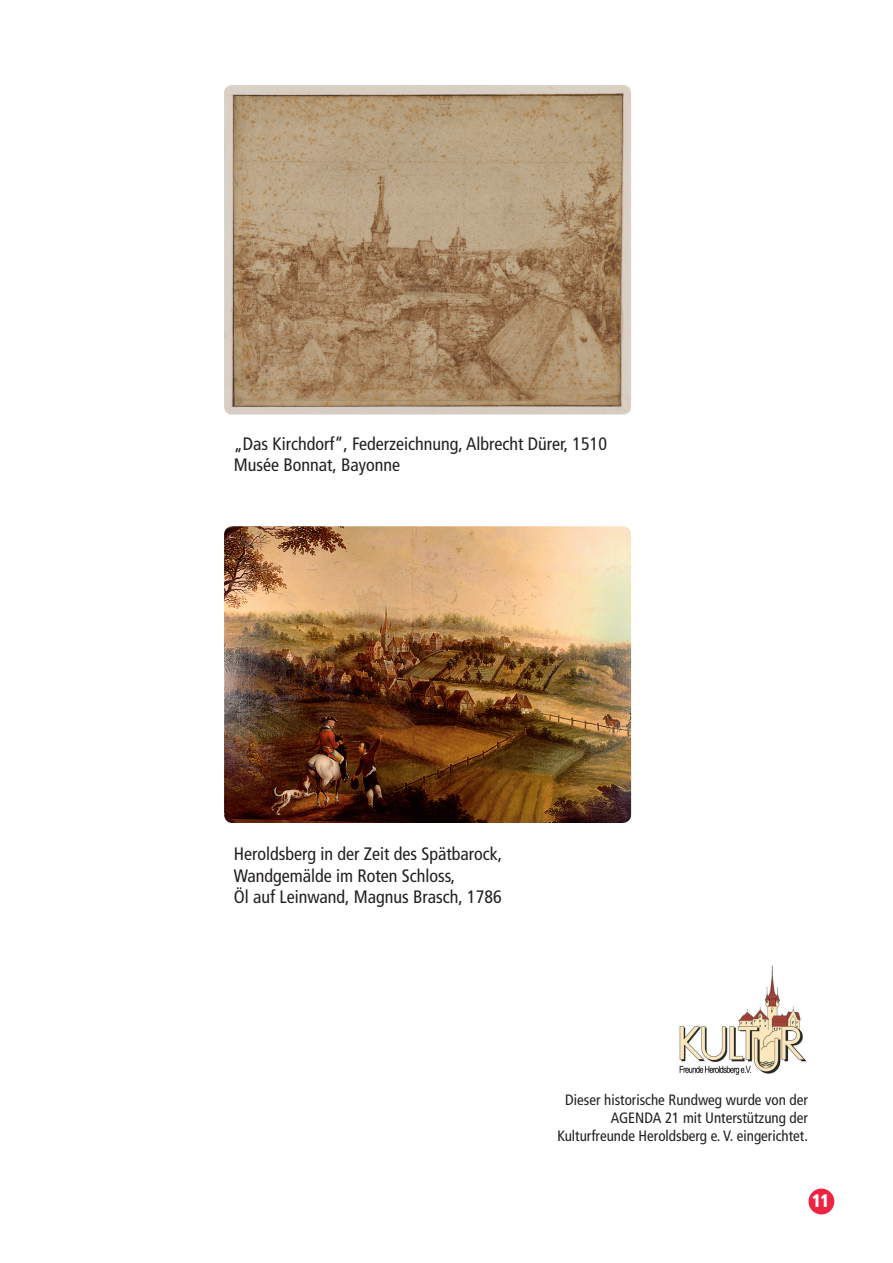
<style>
.page{position:relative;width:893px;height:1263px;background:#fff}
.page>*{position:absolute;margin:0;border:0;box-sizing:border-box;transform-origin:0 0}
.t1{font:condensed 18px/21.6px "Frutiger LT";color:#231f20}
.t2{font:900 condensed 18px "Frutiger LT";color:#fff}
.t3{font:condensed 15px/18px "Frutiger LT";color:#231f20;text-align:right}
</style>
<div class="page">
<div style="left:808px;top:1188px;width:26px;height:26px;background:#ed2542;border-radius:50%"></div>
<img style="left:679px;top:965px;width:128px;height:110px">
<img style="left:224px;top:85px;width:407px;height:330px">
<img style="left:224px;top:526px;width:407px;height:297px">
<p class="t1" style="left:234px;top:433px;width:375px">„Das Kirchdorf“, Federzeichnung, Albrecht Dürer, 1510<br>Musée Bonnat, Bayonne</p>
<p class="t1" style="left:234px;top:843px;width:270px">Heroldsberg in der Zeit des Spätbarock,<br>Wandgemälde im Roten Schloss,<br>Öl auf Leinwand, Magnus Brasch, 1786</p>
<p class="t3" style="left:557px;top:1091px;width:252px">Dieser historische Rundweg wurde von der<br>AGENDA 21 mit Unterstützung der<br>Kulturfreunde Heroldsberg e. V. eingerichtet.</p>
<p class="t2" style="left:812px;top:1190px;width:19px">11</p>
</div>
